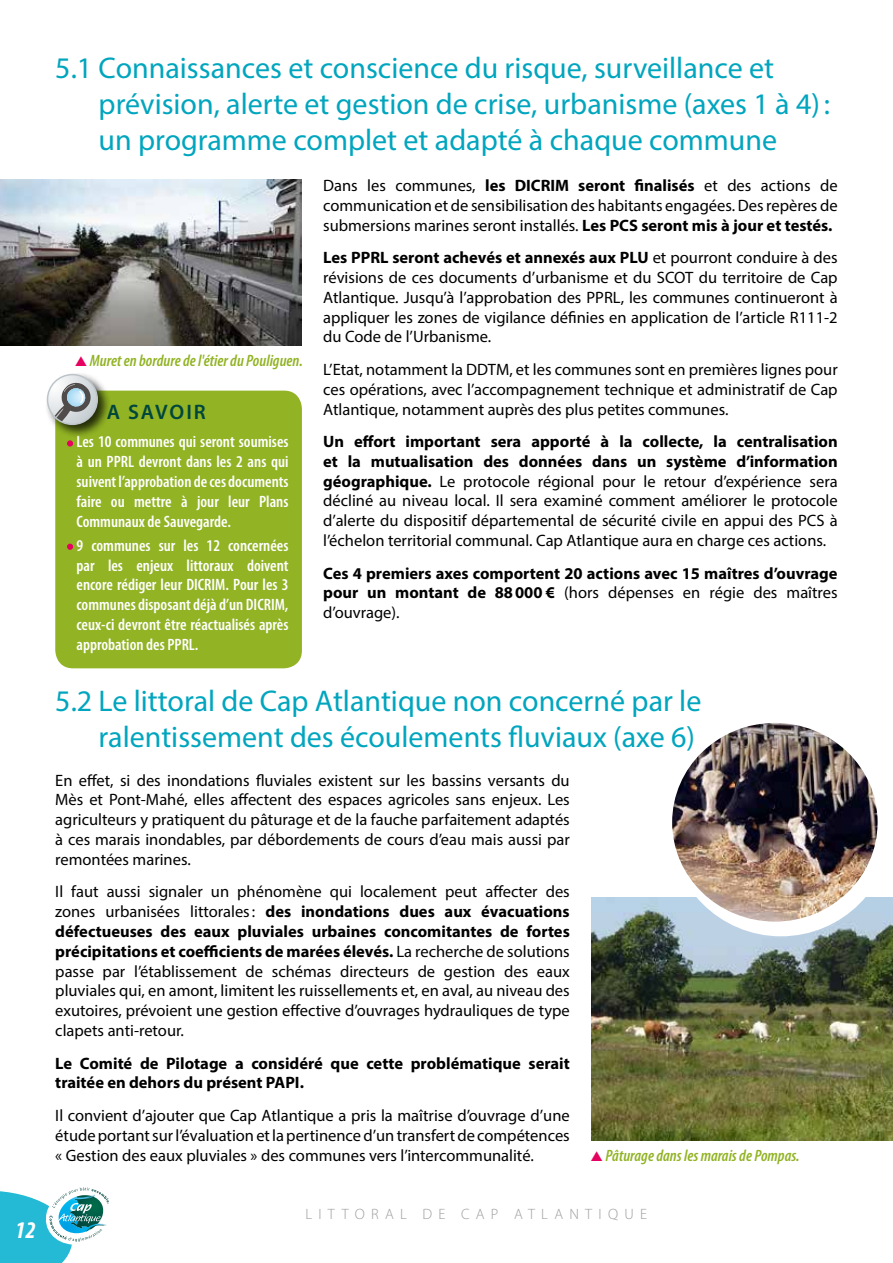
<style>
.page{position:relative;width:893px;height:1263px;background:#fff}
.page>*{position:absolute;margin:0;border:0;box-sizing:border-box;transform-origin:0 0}
.t1{font:30px/36px "Myriad Pro";color:#00a5be}
.t2{font:italic 700 condensed 24px "Myriad Pro";color:#fff}
.t3{font:600 21px "Myriad Pro";color:#00463d}
.t4{font:16.5px/19.8px "Myriad Pro";color:#000;text-align:justify}
.t5{font:600 condensed 16.5px/19.8px "Myriad Pro";color:#fff;text-align:justify}
.t6{font:700 16.5px/19.8px "Myriad Pro";color:#000;text-align:justify}
.t7{font:italic 600 condensed 16.5px "Myriad Pro";color:#91b324}
.t8{font:300 15px "Myriad Pro";letter-spacing:.42em;color:#9d9d9c}
.s1{font-weight:700}
.s2{font-weight:400}
.s3{font-size:15px;color:#e6005f}
</style>
<div class="page">
<div style="left:55px;top:391px;width:247px;height:277px;background:#91b324;border-radius:18px"></div>
<svg style="left:67px;top:440px;width:6px;height:6px"></svg>
<svg style="left:67px;top:544px;width:6px;height:6px"></svg>
<div style="left:45px;top:372px;width:67px;height:67px;background:#000;opacity:.75"></div>
<svg style="left:48px;top:375px;width:49px;height:49px"></svg>
<svg style="left:49px;top:381px;width:43px;height:43px;background:#acb4b5"></svg>
<div style="left:47px;top:374px;width:51px;height:51px;border:2px solid #fff;border-radius:50%"></div>
<img style="left:591px;top:897px;width:302px;height:244px">
<div style="left:670px;top:714px;width:222px;height:222px;background:#fff;border-radius:50%"></div>
<img style="left:672px;top:723px;width:206px;height:198px">
<img style="left:0;top:180px;width:302px;height:165px">
<svg style="left:0;top:1187px;width:109px;height:76px"></svg>
<h2 class="t2" style="left:15px;top:1215px;width:22px">12</h2>
<h1 class="t1" style="left:99px;top:49px;width:733px;text-indent:-43px">5.1 Connaissances et conscience du risque, surveillance et prévision, alerte et gestion de crise, urbanisme (axes 1 à 4): un programme complet et adapté à chaque commune</h1>
<p class="t4" style="left:323px;top:175px;width:516px">Dans les communes, <span class="s1">les DICRIM seront finalisés</span> et des actions de communication et de sensibilisation des habitants engagées. Des repères de submersions marines seront installés. <span class="s1">Les PCS seront mis à jour et testés.</span></p>
<p class="t4" style="left:323px;top:247px;width:516px"><span class="s1">Les PPRL seront achevés et annexés aux PLU</span> et pourront conduire à des révisions de ces documents d’urbanisme et du SCOT du territoire de Cap Atlantique. Jusqu’à l’approbation des PPRL, les communes continueront à appliquer les zones de vigilance définies en application de l’article R111-2 du Code de l’Urbanisme.</p>
<p class="t4" style="left:323px;top:359px;width:516px">L’Etat, notamment la DDTM, et les communes sont en premières lignes pour ces opérations, avec l’accompagnement technique et administratif de Cap Atlantique, notamment auprès des plus petites communes.</p>
<p class="t4" style="left:323px;top:431px;width:516px"><span class="s1">Un effort important sera apporté à la collecte, la centralisation et la mutualisation des données dans un système d’information géographique.</span> Le protocole régional pour le retour d’expérience sera décliné au niveau local. Il sera examiné comment améliorer le protocole d’alerte du dispositif départemental de sécurité civile en appui des PCS à l’échelon territorial communal. Cap Atlantique aura en charge ces actions.</p>
<p class="t6" style="left:323px;top:563px;width:516px">Ces 4 premiers axes comportent 20 actions avec 15 maîtres d’ouvrage pour un montant de 88000 € <span class="s2">(hors dépenses en régie des maîtres d’ouvrage).</span></p>
<p class="t7" style="left:90px;top:350px;width:214px">Muret en bordure de l'étier du Pouliguen.</p>
<p class="t3" style="left:107px;top:399px;width:96px">A SAVOIR</p>
<p class="t5" style="left:77px;top:432px;width:214px;text-indent:-9px"><span class="s3">•</span> Les 10 communes qui seront soumises à un PPRL devront dans les 2 ans qui suivent l’approbation de ces documents faire ou mettre à jour leur Plans Communaux de Sauvegarde.</p>
<p class="t5" style="left:77px;top:535px;width:214px;text-indent:-9px"><span class="s3">•</span> 9 communes sur les 12 concernées par les enjeux littoraux doivent encore rédiger leur DICRIM. Pour les 3 communes disposant déjà d’un DICRIM, ceux-ci devront être réactualisés après approbation des PPRL.</p>
<h1 class="t1" style="left:55px;top:683px;width:648px;text-align:right">5.2 Le littoral de Cap Atlantique non concerné par le ralentissement des écoulements fluviaux (axe 6)</h1>
<p class="t4" style="left:55px;top:770px;width:516px">En effet, si des inondations fluviales existent sur les bassins versants du Mès et Pont-Mahé, elles affectent des espaces agricoles sans enjeux. Les agriculteurs y pratiquent du pâturage et de la fauche parfaitement adaptés à ces marais inondables, par débordements de cours d’eau mais aussi par remontées marines.</p>
<p class="t4" style="left:55px;top:882px;width:516px">Il faut aussi signaler un phénomène qui localement peut affecter des zones urbanisées littorales: <span class="s1">des inondations dues aux évacuations défectueuses des eaux pluviales urbaines concomitantes de fortes précipitations et coefficients de marées élevés.</span> La recherche de solutions passe par l’établissement de schémas directeurs de gestion des eaux pluviales qui, en amont, limitent les ruissellements et, en aval, au niveau des exutoires, prévoient une gestion effective d’ouvrages hydrauliques de type clapets anti-retour.</p>
<p class="t6" style="left:55px;top:1052px;width:516px">Le Comité de Pilotage a considéré que cette problématique serait traitée en dehors du présent PAPI.</p>
<p class="t4" style="left:55px;top:1105px;width:516px">Il convient d’ajouter que Cap Atlantique a pris la maîtrise d’ouvrage d’une étude portant sur l’évaluation et la pertinence d’un transfert de compétences « Gestion des eaux pluviales » des communes vers l’intercommunalité.</p>
<p class="t7" style="left:606px;top:1145px;width:196px">Pâturage dans les marais de Pompas.</p>
<p class="t8" style="left:305px;top:1205px;width:343px">LITTORAL DE CAP ATLANTIQUE</p>
</div>
